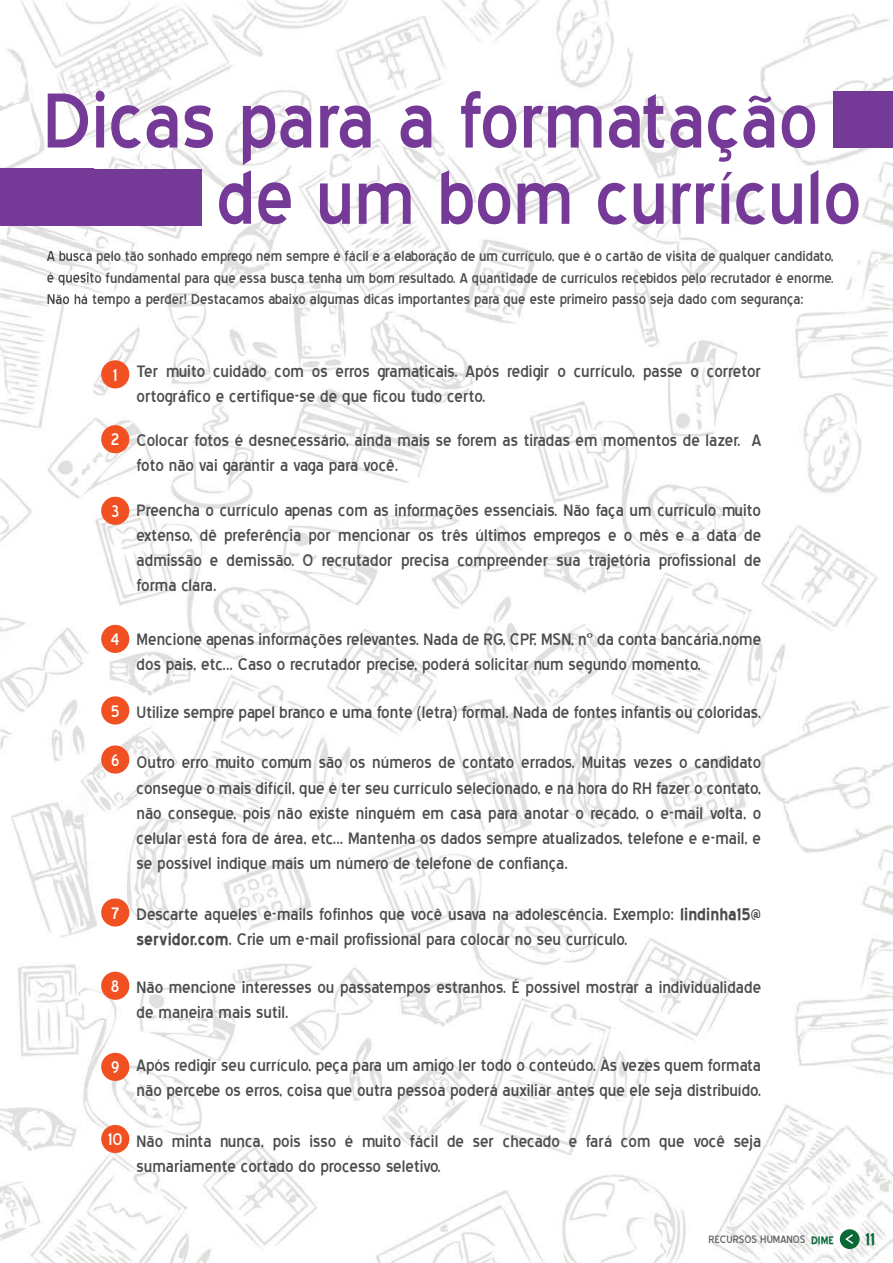
<style>
.page{position:relative;width:893px;height:1263px;background:#fff}
.page>*{position:absolute;margin:0;border:0;box-sizing:border-box;transform-origin:0 0}
.t1{font:97.5px "Blue Highway";color:#753a97}
.t2{font:94.5px "Blue Highway";color:#753a97}
.t3{font:21px/25.2px "Blue Highway";color:#4b4c4d}
.t4{font:21px "Blue Highway";color:#fff}
.t5{font:700 21px "Blue Highway";color:#0b6938}
.t6{font:18px/21.6px "Blue Highway";color:#4b4c4d;text-align:justify}
.t7{font:13.5px "Blue Highway";color:#636366}
.s1{color:#fff}
.s2{font-weight:700}
.s3{font-weight:700;color:#0b6938}
</style>
<div class="page">
<img style="left:7px;top:0;width:886px;height:105px">
<img style="left:0;top:105px;width:43px;height:32px">
<img style="left:788px;top:105px;width:105px;height:1158px">
<img style="left:93px;top:165px;width:673px;height:361px">
<img style="left:53px;top:526px;width:735px;height:737px">
<img style="left:0;top:817px;width:53px;height:446px">
<img style="left:48px;top:91px;width:767px;height:74px">
<img style="left:93px;top:250px;width:741px;height:14px">
<img style="left:93px;top:272px;width:741px;height:14px">
<img style="left:93px;top:294px;width:710px;height:13px">
<div style="left:1px;top:169px;width:201px;height:57px;background:#753a97"></div>
<div style="left:834px;top:91px;width:59px;height:57px;background:#753a97"></div>
<div style="left:101px;top:360px;width:28px;height:28px;background:#f15122;border-radius:50%"></div>
<div style="left:101px;top:425px;width:28px;height:28px;background:#f15122;border-radius:50%"></div>
<div style="left:101px;top:497px;width:28px;height:28px;background:#f15122;border-radius:50%"></div>
<div style="left:101px;top:625px;width:28px;height:28px;background:#f15122;border-radius:50%"></div>
<div style="left:101px;top:696px;width:28px;height:28px;background:#f15122;border-radius:50%"></div>
<div style="left:101px;top:745px;width:28px;height:29px;background:#f15122;border-radius:50%"></div>
<div style="left:101px;top:898px;width:28px;height:28px;background:#f15122;border-radius:50%"></div>
<div style="left:101px;top:972px;width:28px;height:28px;background:#f15122;border-radius:50%"></div>
<div style="left:101px;top:1053px;width:28px;height:28px;background:#f15122;border-radius:50%"></div>
<div style="left:101px;top:1125px;width:28px;height:28px;background:#f15122;border-radius:50%"></div>
<img style="left:0;top:137px;width:93px;height:680px">
<img style="left:48px;top:137px;width:45px;height:28px">
<img style="left:1px;top:169px;width:92px;height:57px">
<img style="left:47px;top:250px;width:46px;height:14px">
<img style="left:47px;top:272px;width:46px;height:14px">
<img style="left:48px;top:294px;width:45px;height:13px">
<div style="left:840px;top:1229px;width:20px;height:20px;background:#0b6938;border-radius:50%"></div>
<svg style="left:845px;top:1234px;width:8px;height:10px"></svg>
<h1 class="t1" style="left:43px;top:79px;width:776px">Dicas para a formatação</h1>
<h2 class="t2" style="left:217px;top:157px;width:646px">de um bom currículo</h2>
<p class="t6" style="left:47px;top:245px;width:788px">A busca pelo tão sonhado emprego nem sempre é fácil e a elaboração de um currículo, que é o cartão de visita de qualquer candidato, é quesito fundamental para que essa busca tenha um bom resultado. A quantidade de currículos recebidos pelo recrutador é enorme.<br>Não há tempo a perder! Destacamos abaixo algumas dicas importantes para que este primeiro passo seja dado com segurança:</p>
<p class="t4" style="left:113px;top:366px;width:6px">1</p>
<p class="t3" style="left:137px;top:359px;width:626px">Ter muito cuidado com os erros gramaticais. Após redigir o currículo, passe o corretor ortográfico e certifique-se de que ficou tudo certo.</p>
<p class="t4" style="left:111px;top:430px;width:10px">2</p>
<p class="t3" style="left:137px;top:428px;width:626px">Colocar fotos é desnecessário, ainda mais se forem as tiradas em momentos de lazer. A foto não vai garantir a vaga para você.</p>
<p class="t4" style="left:111px;top:502px;width:10px">3</p>
<p class="t3" style="left:137px;top:498px;width:626px;text-align:justify">Preencha o currículo apenas com as informações essenciais. Não faça um currículo muito extenso, dê preferência por mencionar os três últimos empregos e o mês e a data de admissão e demissão. O recrutador precisa compreender sua trajetória profissional de forma clara.</p>
<p class="t4" style="left:111px;top:630px;width:10px">4</p>
<p class="t3" style="left:137px;top:626px;width:626px">Mencione apenas informações relevantes. Nada de RG, CPF, MSN, nº da conta bancária,nome dos pais, etc... Caso o recrutador precise, poderá solicitar num segundo momento.</p>
<p class="t3" style="left:111px;top:700px;width:652px"><span class="s1">5</span> Utilize sempre papel branco e uma fonte (letra) formal. Nada de fontes infantis ou coloridas.</p>
<p class="t3" style="left:137px;top:750px;width:626px;text-align:justify">Outro erro muito comum são os números de contato errados. Muitas vezes o candidato consegue o mais difícil, que é ter seu currículo selecionado, e na hora do RH fazer o contato, não consegue, pois não existe ninguém em casa para anotar o recado, o e-mail volta, o celular está fora de área, etc... Mantenha os dados sempre atualizados, telefone e e-mail, e se possível indique mais um número de telefone de confiança.</p>
<p class="t4" style="left:111px;top:751px;width:10px">6</p>
<p class="t4" style="left:111px;top:904px;width:10px">7</p>
<p class="t4" style="left:111px;top:977px;width:10px">8</p>
<p class="t3" style="left:137px;top:902px;width:626px">Descarte aqueles e-mails fofinhos que você usava na adolescência. Exemplo: <span class="s2">lindinha15@ servidor.com</span>. Crie um e-mail profissional para colocar no seu currículo.</p>
<p class="t3" style="left:137px;top:975px;width:626px">Não mencione interesses ou passatempos estranhos. É possível mostrar a individualidade de maneira mais sutil.</p>
<p class="t4" style="left:111px;top:1058px;width:10px">9</p>
<p class="t4" style="left:108px;top:1130px;width:16px">10</p>
<p class="t3" style="left:137px;top:1053px;width:626px">Após redigir seu currículo, peça para um amigo ler todo o conteúdo. Às vezes quem formata não percebe os erros, coisa que outra pessoa poderá auxiliar antes que ele seja distribuído.</p>
<p class="t3" style="left:137px;top:1128px;width:626px">Não minta nunca, pois isso é muito fácil de ser checado e fará com que você seja sumariamente cortado do processo seletivo.</p>
<p class="t7" style="left:708px;top:1234px;width:127px">RECURSOS HUMANOS <span class="s3">DIME</span></p>
<p class="t5" style="left:866px;top:1230px;width:11px">11</p>
</div>
